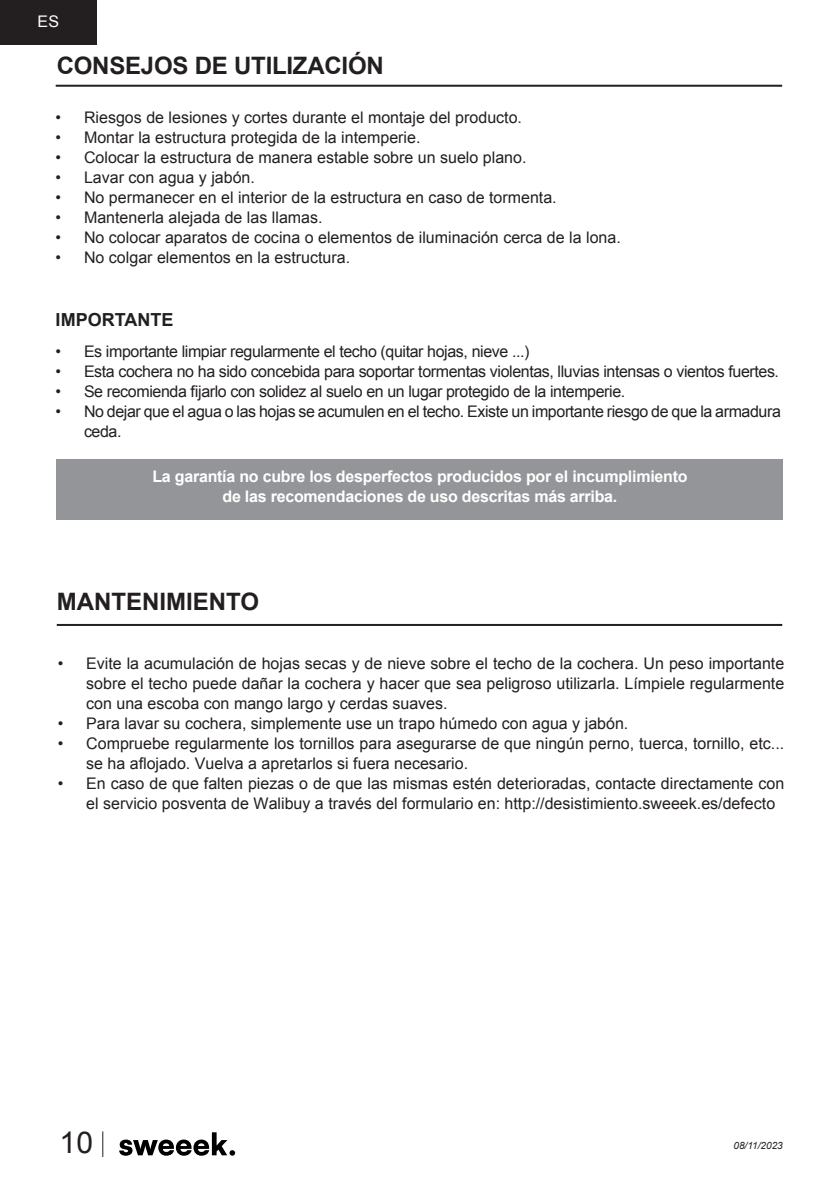
<style>
.page{position:relative;width:840px;height:1191px;background:#fff}
.page>*{position:absolute;margin:0;border:0;box-sizing:border-box;transform-origin:0 0}
.t1{font:30px "Arial";color:#231f20}
.TITRE{font:700 24px "Arial";letter-spacing:-.01em;color:#231f20}
.SOUS-TITRE{font:700 18px "Arial";color:#231f20}
.t2{font:16px/20px "Arial";color:#231f20}
.t3{font:16px/20px "Arial";letter-spacing:-.025em;color:#231f20}
._03_BODY_Important{font:700 16px/20px "Arial";letter-spacing:-.015em;color:#fff;text-align:center}
.t4{font:16px "Arial";color:#fff}
.t5{font:italic 10px "Arial";color:#231f20}
</style>
<div class="page">
<div style="left:0;top:0;width:97px;height:45px;background:#231f20"></div>
<svg style="left:102px;top:1131px;width:1px;height:26px"></svg>
<svg style="left:119px;top:1132px;width:116px;height:23px"></svg>
<div style="left:57px;top:459px;width:725px;height:60px;background:#939598"></div>
<hr style="left:57px;top:624px;width:724px;height:2px;background:#231f20">
<hr style="left:56px;top:85px;width:725px;height:2px;background:#231f20">
<p class="t4" style="left:38px;top:11px;width:23px">ES</p>
<p class="TITRE" style="left:57px;top:50px;width:328px">CONSEJOS DE UTILIZACIÓN</p>
<p class="t2" style="left:56px;top:108px;width:467px">• Riesgos de lesiones y cortes durante el montaje del producto.</p>
<p class="t2" style="left:56px;top:128px;width:366px">• Montar la estructura protegida de la intemperie.</p>
<p class="t2" style="left:56px;top:148px;width:472px">• Colocar la estructura de manera estable sobre un suelo plano.</p>
<p class="t2" style="left:56px;top:168px;width:201px">• Lavar con agua y jabón.</p>
<p class="t2" style="left:56px;top:188px;width:502px">• No permanecer en el interior de la estructura en caso de tormenta.</p>
<p class="t2" style="left:56px;top:208px;width:268px">• Mantenerla alejada de las llamas.</p>
<p class="t2" style="left:56px;top:228px;width:566px">• No colocar aparatos de cocina o elementos de iluminación cerca de la lona.</p>
<p class="t2" style="left:56px;top:248px;width:296px">• No colgar elementos en la estructura.</p>
<p class="SOUS-TITRE" style="left:56px;top:307px;width:119px">IMPORTANTE</p>
<p class="t3" style="left:56px;top:341px;width:475px">• Es importante limpiar regularmente el techo (quitar hojas, nieve ...)</p>
<p class="t3" style="left:56px;top:361px;width:724px">• Esta cochera no ha sido concebida para soportar tormentas violentas, lluvias intensas o vientos fuertes.</p>
<p class="t3" style="left:56px;top:381px;width:571px">• Se recomienda fijarlo con solidez al suelo en un lugar protegido de la intemperie.</p>
<p class="t3" style="left:84px;top:401px;width:698px;text-indent:-28px">• No dejar que el agua o las hojas se acumulen en el techo. Existe un importante riesgo de que la armadura ceda.</p>
<p class="_03_BODY_Important" style="left:152px;top:467px;width:536px">La garantía no cubre los desperfectos producidos por el incumplimiento de las recomendaciones de uso descritas más arriba.</p>
<p class="TITRE" style="left:57px;top:586px;width:204px">MANTENIMIENTO</p>
<p class="t2" style="left:86px;top:653px;width:699px;text-align:justify;text-indent:-28px">• Evite la acumulación de hojas secas y de nieve sobre el techo de la cochera. Un peso importante sobre el techo puede dañar la cochera y hacer que sea peligroso utilizarla. Límpiele regularmente con una escoba con mango largo y cerdas suaves.</p>
<p class="t2" style="left:58px;top:713px;width:571px">• Para lavar su cochera, simplemente use un trapo húmedo con agua y jabón.</p>
<p class="t2" style="left:86px;top:733px;width:699px;text-indent:-28px">• Compruebe regularmente los tornillos para asegurarse de que ningún perno, tuerca, tornillo, etc... se ha aflojado. Vuelva a apretarlos si fuera necesario.</p>
<p class="t2" style="left:86px;top:773px;width:699px;text-indent:-28px">• En caso de que falten piezas o de que las mismas estén deterioradas, contacte directamente con el servicio posventa de Walibuy a través del formulario en: http://desistimiento.sweeek.es/defecto</p>
<h1 class="t1" style="left:60px;top:1123px;width:35px">10</h1>
<p class="t5" style="left:733px;top:1138px;width:51px">08/11/2023</p>
</div>
